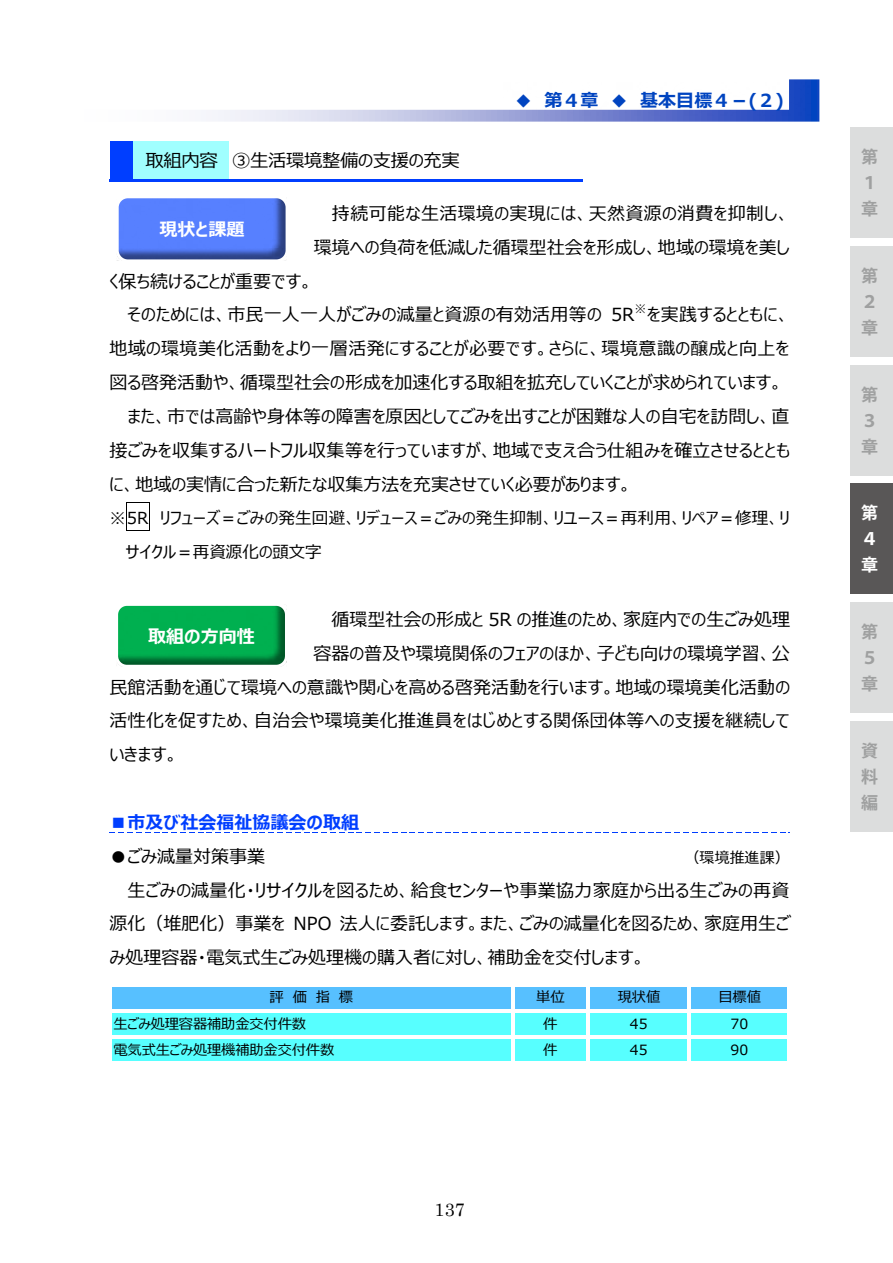
<style>
.page{position:relative;width:893px;height:1263px;background:#fff}
.page>*{position:absolute;margin:0;border:0;box-sizing:border-box;transform-origin:0 0}
.t1{font:18px/33.9px "Meiryo UI";letter-spacing:.005em;color:#000;text-align:right}
.t2{font:18px "Meiryo UI";letter-spacing:-.025em;color:#000}
.t3{font:700 18px "Meiryo UI";color:#003eff}
.t4{font:700 18px "Meiryo UI";color:#0044c0}
.t5{font:700 18px "Meiryo UI";color:#fff}
.t6{font:18px "Century";color:#000}
.t7{font:700 16.95px/26.1px "Koz Go Pr 6 N";color:#9fa0a0}
.t8{font:700 16.95px/26.1px "Koz Go Pr 6 N";color:#fff}
.t9{font:16.5px/33.9px "Meiryo UI";letter-spacing:.01em;color:#000}
.t10{font:15px "Meiryo UI";letter-spacing:.005em;color:#000}
.t11{font:14.1px "Meiryo UI";letter-spacing:-.01em;color:#000}
.t12{font:12px "Meiryo UI";color:#000}
</style>
<div class="page">
<img style="left:117px;top:199px;width:169px;height:62px">
<div style="left:116px;top:195px;width:173px;height:67px;border:3px solid #fff;border-radius:11px"></div>
<img style="left:119px;top:607px;width:165px;height:57px">
<div style="left:115px;top:603px;width:173px;height:65px;border:3px solid #fff;border-radius:10px"></div>
<svg style="left:126px;top:502px;width:24px;height:29px"></svg>
<svg style="left:109px;top:832px;width:681px;height:1px"></svg>
<div style="left:111px;top:141px;width:23px;height:41px;background:#003eff"></div>
<div style="left:133px;top:141px;width:96px;height:41px;background:#a0ffff"></div>
<hr style="left:109px;top:179px;width:474px;height:3px;background:#003eff">
<div style="left:110px;top:985px;width:680px;height:26px;background:#57c0ff"></div>
<div style="left:110px;top:1010px;width:680px;height:54px;background:#57ffff"></div>
<hr style="left:109px;top:984px;width:2px;height:80px;background:#fff">
<hr style="left:511px;top:986px;width:3px;height:78px;background:#fff">
<hr style="left:587px;top:986px;width:3px;height:78px;background:#fff">
<hr style="left:687px;top:986px;width:3px;height:78px;background:#fff">
<hr style="left:788px;top:986px;width:2px;height:78px;background:#fff">
<hr style="left:111px;top:984px;width:679px;height:2px;background:#fff">
<hr style="left:111px;top:1009px;width:679px;height:3px;background:#fff">
<hr style="left:111px;top:1035px;width:679px;height:4px;background:#fff">
<hr style="left:111px;top:1062px;width:679px;height:2px;background:#fff">
<svg style="left:212px;top:79px;width:607px;height:43px"></svg>
<img style="left:504px;top:82px;width:307px;height:34px">
<div style="left:850px;top:246px;width:43px;height:111px;background:#dcdddd"></div>
<div style="left:850px;top:365px;width:43px;height:110px;background:#dcdddd"></div>
<div style="left:850px;top:603px;width:43px;height:110px;background:#dcdddd"></div>
<div style="left:850px;top:721px;width:43px;height:110px;background:#dcdddd"></div>
<div style="left:850px;top:484px;width:43px;height:110px;background:#595757"></div>
<div style="left:850px;top:128px;width:43px;height:110px;background:#dcdddd"></div>
<p class="t2" style="left:145px;top:148px;width:316px">取組内容 ③生活環境整備の支援の充実</p>
<p class="t4" style="left:514px;top:88px;width:271px">◆ 第４章 ◆ 基本目標４－(２)</p>
<p class="t1" style="left:314px;top:197px;width:477px">持続可能な生活環境の実現には、天然資源の消費を抑制し、環境への負荷を低減した循環型社会を形成し、地域の環境を美し</p>
<p class="t1" style="left:127px;top:265px;width:509px;text-align:left;text-indent:-18px">く保ち続けることが重要です。<br>そのためには、市民一人一人がごみの減量と資源の有効活用等の 5R</p>
<p class="t5" style="left:160px;top:217px;width:86px">現状と課題</p>
<p class="t12" style="left:635px;top:300px;width:14px">※</p>
<p class="t1" style="left:647px;top:299px;width:144px">を実践するとともに、</p>
<p class="t1" style="left:109px;top:333px;width:681px">地域の環境美化活動をより一層活発にすることが必要です。さらに、環境意識の醸成と向上を</p>
<p class="t1" style="left:109px;top:366px;width:675px">図る啓発活動や、循環型社会の形成を加速化する取組を拡充していくことが求められています。</p>
<p class="t1" style="left:127px;top:400px;width:664px">また、市では高齢や身体等の障害を原因としてごみを出すことが困難な人の自宅を訪問し、直</p>
<p class="t1" style="left:109px;top:434px;width:682px">接ごみを収集するハートフル収集等を行っていますが、地域で支え合う仕組みを確立させるととも</p>
<p class="t1" style="left:109px;top:468px;width:524px">に、地域の実情に合った新たな収集方法を充実させていく必要があります。</p>
<p class="t9" style="left:126px;top:502px;width:665px;text-indent:-17px">※5R リフューズ＝ごみの発生回避、リデュース＝ごみの発生抑制、リユース＝再利用、リペア＝修理、リサイクル＝再資源化の頭文字</p>
<p class="t1" style="left:331px;top:603px;width:460px">循環型社会の形成と 5R の推進のため、家庭内での生ごみ処理</p>
<p class="t1" style="left:313px;top:637px;width:478px">容器の普及や環境関係のフェアのほか、子ども向けの環境学習、公</p>
<p class="t1" style="left:109px;top:671px;width:682px">民館活動を通じて環境への意識や関心を高める啓発活動を行います。地域の環境美化活動の</p>
<p class="t1" style="left:109px;top:705px;width:682px">活性化を促すため、自治会や環境美化推進員をはじめとする関係団体等への支援を継続して</p>
<p class="t1" style="left:109px;top:739px;width:70px">いきます。</p>
<p class="t5" style="left:148px;top:624px;width:108px">取組の方向性</p>
<p class="t3" style="left:109px;top:810px;width:251px">■市及び社会福祉協議会の取組</p>
<p class="t1" style="left:109px;top:840px;width:157px">●ごみ減量対策事業</p>
<p class="t10" style="left:685px;top:847px;width:106px">（環境推進課）</p>
<p class="t1" style="left:109px;top:874px;width:682px;text-align:justify;text-indent:18px">生ごみの減量化・リサイクルを図るため、給食センターや事業協力家庭から出る生ごみの再資源化（堆肥化）事業を NPO 法人に委託します。また、ごみの減量化を図るため、家庭用生ごみ処理容器・電気式生ごみ処理機の購入者に対し、補助金を交付します。</p>
<p class="t11" style="left:270px;top:987px;width:85px">評　価　指　標</p>
<p class="t11" style="left:536px;top:987px;width:30px">単位</p>
<p class="t11" style="left:618px;top:987px;width:44px">現状値</p>
<p class="t11" style="left:718px;top:987px;width:44px">目標値</p>
<p class="t11" style="left:113px;top:1013px;width:194px">生ごみ処理容器補助金交付件数</p>
<p class="t11" style="left:543px;top:1013px;width:16px">件</p>
<p class="t11" style="left:630px;top:1013px;width:19px">45</p>
<p class="t11" style="left:730px;top:1013px;width:19px">70</p>
<p class="t11" style="left:113px;top:1040px;width:222px">電気式生ごみ処理機補助金交付件数</p>
<p class="t11" style="left:543px;top:1040px;width:16px">件</p>
<p class="t11" style="left:630px;top:1040px;width:19px">45</p>
<p class="t11" style="left:730px;top:1040px;width:19px">90</p>
<p class="t6" style="left:435px;top:1194px;width:32px">137</p>
<p class="t7" style="left:861px;top:144px;width:18px">第<br>１章</p>
<p class="t7" style="left:861px;top:263px;width:18px">第<br>２章</p>
<p class="t7" style="left:861px;top:382px;width:18px">第<br>３章</p>
<p class="t8" style="left:861px;top:500px;width:18px">第<br>４章</p>
<p class="t7" style="left:861px;top:619px;width:18px">第<br>５章</p>
<p class="t7" style="left:861px;top:738px;width:18px;text-align:justify">資料編</p>
</div>
